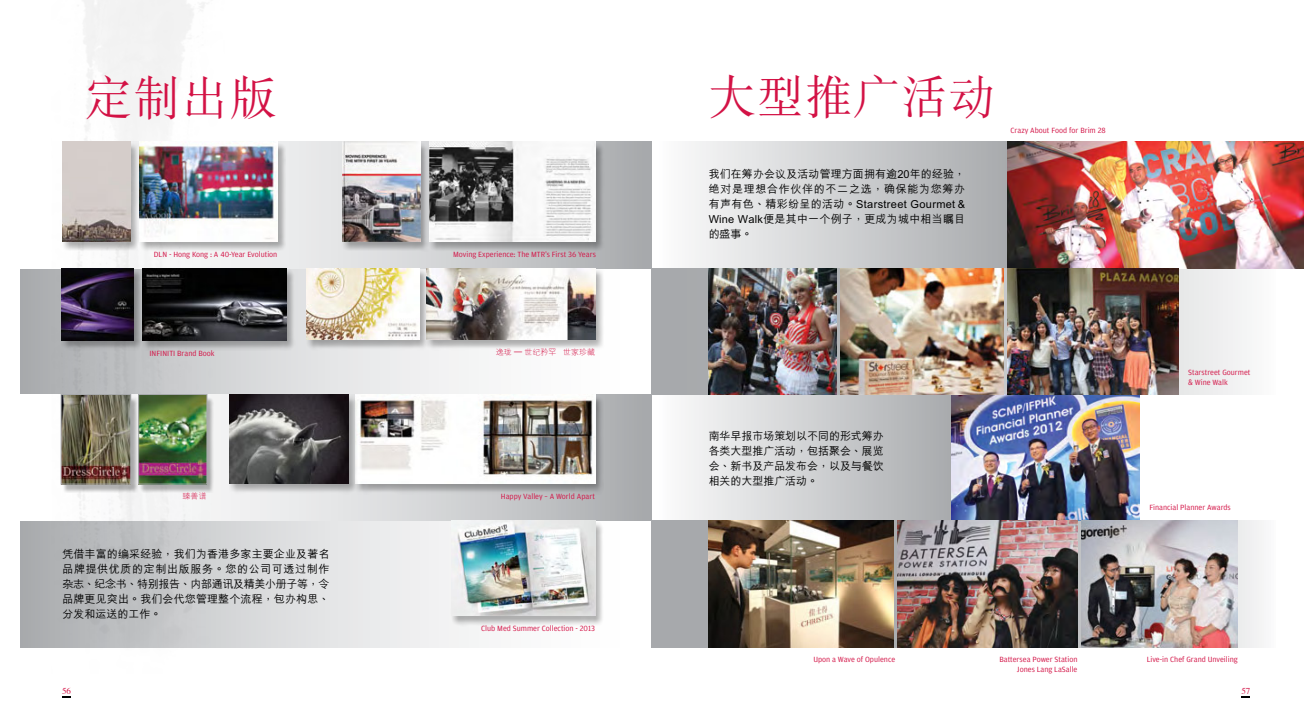
<style>
.page{position:relative;width:1304px;height:709px;background:#fff}
.page>*{position:absolute;margin:0;border:0;box-sizing:border-box;transform-origin:0 0}
.t1{font:300 48px "M Sung HKS";color:#d31245}
.t2{font:500 11px/15px "M Hei HKS";color:#000;text-align:justify}
.t3{font:9px "Times";color:#d31245}
.t4{font:8px/10px "Amplitude";color:#d31245}
.t5{font:300 8px "M Hei HKS";color:#d31245}
</style>
<div class="page">
<svg style="left:20px;top:268px;width:632px;height:126px"></svg>
<svg style="left:20px;top:521px;width:632px;height:126px"></svg>
<svg style="left:224px;top:142px;width:428px;height:126px;background:#cdcfd0"></svg>
<svg style="left:224px;top:394px;width:428px;height:127px;background:#c7c9cb"></svg>
<img style="left:52px;top:0;width:172px;height:648px">
<div style="left:660px;top:142px;width:353px;height:126px;background:linear-gradient(to right,#fbfcfc,#a7a9ac)"></div>
<div style="left:660px;top:394px;width:296px;height:127px;background:linear-gradient(to right,#fbfcfc,#a7a9ac)"></div>
<svg style="left:652px;top:521px;width:610px;height:126px"></svg>
<svg style="left:652px;top:268px;width:624px;height:126px"></svg>
<div style="left:355px;top:395px;width:249px;height:99px;background:#000;opacity:.3"></div>
<img style="left:356px;top:394px;width:239px;height:89px">
<div style="left:229px;top:395px;width:129px;height:99px;background:#000;opacity:.3"></div>
<img style="left:229px;top:394px;width:120px;height:89px">
<div style="left:425px;top:269px;width:180px;height:81px;background:#000;opacity:.3"></div>
<img style="left:427px;top:268px;width:168px;height:71px">
<div style="left:307px;top:269px;width:122px;height:81px;background:#000;opacity:.3"></div>
<img style="left:307px;top:268px;width:113px;height:71px">
<div style="left:62px;top:396px;width:76px;height:97px;background:#000;opacity:.3"></div>
<img style="left:63px;top:396px;width:66px;height:86px">
<div style="left:61px;top:394px;width:70px;height:90px;border:1px solid #a7a9ac"></div>
<div style="left:139px;top:396px;width:75px;height:97px;background:#000;opacity:.3"></div>
<img style="left:141px;top:396px;width:64px;height:86px">
<div style="left:139px;top:394px;width:68px;height:90px;border:1px solid #a7a9ac"></div>
<div style="left:450px;top:522px;width:154px;height:104px;background:#000;opacity:.3"></div>
<img style="left:451px;top:521px;width:144px;height:95px">
<img style="left:1008px;top:142px;width:296px;height:126px">
<img style="left:952px;top:394px;width:187px;height:126px">
<img style="left:898px;top:521px;width:179px;height:126px">
<img style="left:709px;top:521px;width:185px;height:126px">
<img style="left:709px;top:268px;width:127px;height:126px">
<img style="left:840px;top:268px;width:164px;height:126px">
<img style="left:1008px;top:268px;width:170px;height:126px">
<img style="left:1081px;top:521px;width:157px;height:126px">
<div style="left:62px;top:269px;width:81px;height:81px;background:#000;opacity:.3"></div>
<img style="left:62px;top:268px;width:72px;height:72px">
<div style="left:142px;top:269px;width:154px;height:82px;background:#000;opacity:.3"></div>
<img style="left:143px;top:268px;width:144px;height:72px">
<div style="left:429px;top:143px;width:176px;height:109px;background:#000;opacity:.3"></div>
<img style="left:430px;top:142px;width:166px;height:99px">
<div style="left:342px;top:143px;width:87px;height:109px;background:#000;opacity:.3"></div>
<img style="left:343px;top:142px;width:77px;height:99px">
<div style="left:140px;top:143px;width:146px;height:109px;background:#000;opacity:.3"></div>
<img style="left:140px;top:142px;width:137px;height:99px">
<div style="left:62px;top:143px;width:78px;height:109px;background:#000;opacity:.3"></div>
<img style="left:62px;top:142px;width:69px;height:99px">
<h1 class="t1" style="left:85px;top:64px;width:193px">定制出版</h1>
<p class="t4" style="left:154px;top:249px;width:125px">DLN - Hong Kong : A 40-Year Evolution</p>
<p class="t4" style="left:453px;top:249px;width:144px">Moving Experience: The MTR’s First 36 Years</p>
<p class="t4" style="left:149px;top:348px;width:67px">INFINITI Brand Book</p>
<p class="t5" style="left:182px;top:490px;width:25px">臻善譜</p>
<h2 class="t2" style="left:62px;top:545px;width:269px">憑借豐富的編採經驗，我們為香港多家主要企業及著名品牌提供優質的定制出版服務。您的公司可透過制作雜志、紀念書、特別報告、內部通訊及精美小冊子等，令品牌更見突出。我們會代您管理整個流程，包辦構思、分發和運送的工作。</h2>
<p class="t5" style="left:496px;top:347px;width:101px">逸瓏 – 世紀矜罕 世家珍藏</p>
<p class="t4" style="left:501px;top:491px;width:96px">Happy Valley – A World Apart</p>
<p class="t4" style="left:481px;top:623px;width:115px">Club Med Summer Collection - 2013</p>
<h1 class="t1" style="left:709px;top:64px;width:289px">大型推廣活動</h1>
<h2 class="t2" style="left:709px;top:166px;width:258px">我們在籌辦會議及活動管理方面擁有逾20年的經驗，絕對是理想合作伙伴的不二之選，確保能為您籌辦有聲有色、精彩紛呈的活動。Starstreet Gourmet &amp; Wine Walk便是其中一個例子，更成為城中相當矚目的盛事。</h2>
<p class="t4" style="left:1011px;top:125px;width:97px">Crazy About Food for Brim 28</p>
<h2 class="t2" style="left:709px;top:427px;width:177px">南華早報市場策劃以不同的形式籌辦各類大型推廣活動，包括聚會、展覽會、新書及產品發布會，以及與餐飲相關的大型推廣活動。</h2>
<p class="t4" style="left:1188px;top:367px;width:64px">Starstreet Gourmet &amp; Wine Walk</p>
<p class="t4" style="left:1149px;top:502px;width:83px">Financial Planner Awards</p>
<p class="t4" style="left:813px;top:654px;width:83px">Upon a Wave of Opulence</p>
<p class="t4" style="left:999px;top:654px;width:80px">Battersea Power Station</p>
<p class="t4" style="left:1147px;top:654px;width:92px">Live-in Chef Grand Unveiling</p>
<p class="t4" style="left:1017px;top:664px;width:62px">Jones Lang LaSalle</p>
<p class="t3" style="left:62px;top:682px;width:11px">56</p>
<p class="t3" style="left:1241px;top:682px;width:10px">57</p>
</div>
